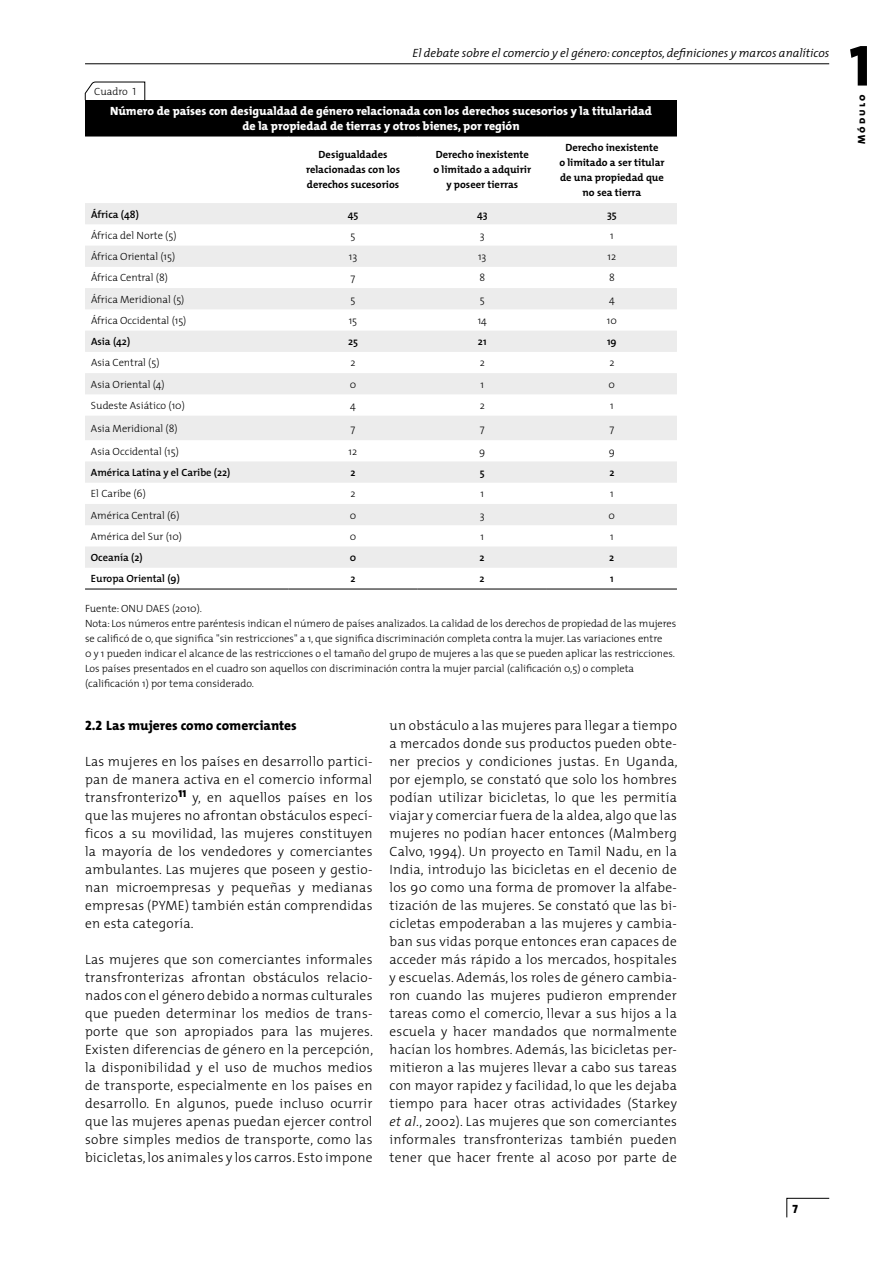
<style>
.page{position:relative;width:893px;height:1263px;background:#fff}
.page>*{position:absolute;margin:0;border:0;box-sizing:border-box;transform-origin:0 0}
.t1{font:58.5px "The Mix Extra Bold Caps";color:#000}
.t2{font:300 13.5px/18px "The Mix";letter-spacing:.02em;color:#000;text-align:justify}
.t3{font:800 13.5px "The Mix";color:#000}
.t4{font:800 12px/15px "The Mix";color:#fff;text-align:center}
.t5{font:italic 300 12px "The Mix";color:#000}
.t6{font:12px "The Mix Extra Bold Caps";color:#000}
.t7{font:300 10.5px/15px "The Mix";color:#000}
.t8{font:700 10.5px/15px "The Mix";color:#000;text-align:center}
.t9{font:600 10.5px "The Mix";color:#000}
.t10{font:10.5px "The Mix Extra Bold Caps";letter-spacing:.2em;color:#000}
.s1{font-family:"The Mix Light Caps";font-weight:400}
.s2{font-family:"The Mix Extra Bold Caps";font-weight:400}
.s3{font-style:italic}
</style>
<div class="page">
<hr style="left:85px;top:63px;width:744px;height:1px;background:#000">
<svg style="left:786px;top:1197px;width:44px;height:21px"></svg>
<svg style="left:85px;top:203px;width:592px;height:365px;fill:#ececec"></svg>
<hr style="left:85px;top:136px;width:203px;height:1px;background:#000">
<hr style="left:288px;top:136px;width:130px;height:1px;background:#000">
<hr style="left:418px;top:136px;width:129px;height:1px;background:#000">
<hr style="left:547px;top:136px;width:130px;height:1px;background:#000">
<hr style="left:85px;top:589px;width:203px;height:1px;background:#000">
<hr style="left:288px;top:589px;width:130px;height:1px;background:#000">
<hr style="left:418px;top:589px;width:129px;height:1px;background:#000">
<hr style="left:547px;top:589px;width:130px;height:1px;background:#000">
<svg style="left:85px;top:82px;width:60px;height:18px"></svg>
<div style="left:85px;top:100px;width:592px;height:36px;background:#000"></div>
<p class="t5" style="left:412px;top:43px;width:418px">El debate sobre el comercio y el género: conceptos, definiciones y marcos analíticos</p>
<h1 class="t1" style="left:849px;top:17px;width:23px">1</h1>
<p class="t10" style="left:853px;top:144px;width:51px;rotate:-90deg">Módulo</p>
<p class="t7" style="left:94px;top:84px;width:43px">Cuadro <span class="s1">1</span></p>
<p class="t4" style="left:110px;top:103px;width:543px">Número de países con desigualdad de género relacionada con los derechos sucesorios y la titularidad de la propiedad de tierras y otros bienes, por región</p>
<p class="t8" style="left:306px;top:147px;width:96px">Desigualdades relacionadas con los derechos sucesorios</p>
<p class="t8" style="left:433px;top:147px;width:99px">Derecho inexistente o limitado a adquirir y poseer tierras</p>
<p class="t8" style="left:559px;top:140px;width:107px">Derecho inexistente<br>o limitado a ser titular de una propiedad que no sea tierra</p>
<p class="t9" style="left:91px;top:205px;width:49px">África (48)</p>
<p class="t9" style="left:348px;top:205px;width:12px">45</p>
<p class="t9" style="left:477px;top:205px;width:12px">43</p>
<p class="t9" style="left:607px;top:205px;width:11px">35</p>
<p class="t7" style="left:91px;top:227px;width:87px">África del Norte (5)</p>
<p class="t7" style="left:351px;top:227px;width:6px">5</p>
<p class="t7" style="left:480px;top:227px;width:6px">3</p>
<p class="t7" style="left:610px;top:227px;width:5px">1</p>
<p class="t7" style="left:91px;top:249px;width:86px">África Oriental (15)</p>
<p class="t7" style="left:349px;top:249px;width:10px">13</p>
<p class="t7" style="left:478px;top:249px;width:10px">13</p>
<p class="t7" style="left:608px;top:249px;width:10px">12</p>
<p class="t7" style="left:91px;top:270px;width:78px">África Central (8)</p>
<p class="t7" style="left:351px;top:270px;width:6px">7</p>
<p class="t7" style="left:479px;top:270px;width:7px">8</p>
<p class="t7" style="left:609px;top:270px;width:7px">8</p>
<p class="t7" style="left:91px;top:291px;width:95px">África Meridional (5)</p>
<p class="t7" style="left:351px;top:291px;width:6px">5</p>
<p class="t7" style="left:480px;top:291px;width:6px">5</p>
<p class="t7" style="left:609px;top:291px;width:7px">4</p>
<p class="t7" style="left:91px;top:312px;width:97px">África Occidental (15)</p>
<p class="t7" style="left:349px;top:312px;width:10px">15</p>
<p class="t7" style="left:478px;top:312px;width:11px">14</p>
<p class="t7" style="left:607px;top:312px;width:11px">10</p>
<p class="t9" style="left:91px;top:333px;width:41px">Asia (42)</p>
<p class="t9" style="left:348px;top:333px;width:11px">25</p>
<p class="t9" style="left:478px;top:333px;width:10px">21</p>
<p class="t9" style="left:607px;top:333px;width:11px">19</p>
<p class="t7" style="left:91px;top:355px;width:70px">Asia Central (5)</p>
<p class="t7" style="left:350px;top:355px;width:7px">2</p>
<p class="t7" style="left:480px;top:355px;width:7px">2</p>
<p class="t7" style="left:609px;top:355px;width:7px">2</p>
<p class="t7" style="left:91px;top:376px;width:75px">Asia Oriental (4)</p>
<p class="t7" style="left:350px;top:376px;width:8px">0</p>
<p class="t7" style="left:480px;top:376px;width:5px">1</p>
<p class="t7" style="left:609px;top:376px;width:8px">0</p>
<p class="t7" style="left:91px;top:398px;width:95px">Sudeste Asiático (10)</p>
<p class="t7" style="left:350px;top:398px;width:7px">4</p>
<p class="t7" style="left:480px;top:398px;width:7px">2</p>
<p class="t7" style="left:610px;top:398px;width:5px">1</p>
<p class="t7" style="left:91px;top:420px;width:88px">Asia Meridional (8)</p>
<p class="t7" style="left:351px;top:420px;width:6px">7</p>
<p class="t7" style="left:480px;top:420px;width:6px">7</p>
<p class="t7" style="left:609px;top:420px;width:6px">7</p>
<p class="t7" style="left:91px;top:443px;width:89px">Asia Occidental (15)</p>
<p class="t7" style="left:349px;top:443px;width:10px">12</p>
<p class="t7" style="left:479px;top:443px;width:8px">9</p>
<p class="t7" style="left:609px;top:443px;width:8px">9</p>
<p class="t9" style="left:91px;top:464px;width:141px">América Latina y el Caribe (22)</p>
<p class="t9" style="left:350px;top:464px;width:7px">2</p>
<p class="t9" style="left:480px;top:464px;width:6px">5</p>
<p class="t9" style="left:609px;top:464px;width:7px">2</p>
<p class="t7" style="left:91px;top:486px;width:56px">El Caribe (6)</p>
<p class="t7" style="left:350px;top:486px;width:7px">2</p>
<p class="t7" style="left:480px;top:486px;width:5px">1</p>
<p class="t7" style="left:610px;top:486px;width:5px">1</p>
<p class="t7" style="left:91px;top:507px;width:90px">América Central (6)</p>
<p class="t7" style="left:350px;top:507px;width:8px">0</p>
<p class="t7" style="left:480px;top:507px;width:6px">3</p>
<p class="t7" style="left:609px;top:507px;width:8px">0</p>
<p class="t7" style="left:91px;top:528px;width:93px">América del Sur (10)</p>
<p class="t7" style="left:350px;top:528px;width:8px">0</p>
<p class="t7" style="left:480px;top:528px;width:5px">1</p>
<p class="t7" style="left:610px;top:528px;width:5px">1</p>
<p class="t9" style="left:91px;top:549px;width:53px">Oceanía (2)</p>
<p class="t9" style="left:350px;top:549px;width:8px">0</p>
<p class="t9" style="left:480px;top:549px;width:7px">2</p>
<p class="t9" style="left:609px;top:549px;width:7px">2</p>
<p class="t9" style="left:91px;top:570px;width:90px">Europa Oriental (9)</p>
<p class="t9" style="left:350px;top:570px;width:7px">2</p>
<p class="t9" style="left:480px;top:570px;width:7px">2</p>
<p class="t9" style="left:610px;top:570px;width:5px">1</p>
<p class="t7" style="left:85px;top:600px;width:593px">Fuente: ONU DAES (2010).<br>Nota: Los números entre paréntesis indican el número de países analizados. La calidad de los derechos de propiedad de las mujeres se calificó de 0, que significa "sin restricciones" a 1, que significa discriminación completa contra la mujer. Las variaciones entre<br>0 y 1 pueden indicar el alcance de las restricciones o el tamaño del grupo de mujeres a las que se pueden aplicar las restricciones.<br>Los países presentados en el cuadro son aquellos con discriminación contra la mujer parcial (calificación 0,5) o completa (calificación 1) por tema considerado.</p>
<p class="t3" style="left:85px;top:714px;width:213px"><span class="s2">2.2</span> Las mujeres como comerciantes</p>
<p class="t2" style="left:85px;top:752px;width:289px">Las mujeres en los países en desarrollo partici&shy;pan de manera activa en el comercio informal transfronterizo<sup>11</sup> y, en aquellos países en los que las mujeres no afrontan obstáculos especí&shy;ficos a su movilidad, las mujeres constituyen la mayoría de los vendedores y comerciantes ambulantes. Las mujeres que poseen y gestio&shy;nan microempresas y pequeñas y medianas empresas (PYME) también están comprendidas en esta categoría.</p>
<p class="t2" style="left:85px;top:950px;width:290px">Las mujeres que son comerciantes informales transfronterizas afrontan obstáculos relacio&shy;nados con el género debido a normas culturales que pueden determinar los medios de trans&shy;porte que son apropiados para las mujeres.<br>Existen diferencias de género en la percepción, la disponibilidad y el uso de muchos medios de transporte, especialmente en los países en desarrollo. En algunos, puede incluso ocurrir que las mujeres apenas puedan ejercer control sobre simples medios de transporte, como las bicicletas, los animales y los carros. Esto impone</p>
<p class="t2" style="left:389px;top:716px;width:290px">un obstáculo a las mujeres para llegar a tiempo a mercados donde sus productos pueden obte&shy;ner precios y condiciones justas. En Uganda, por ejemplo, se constató que solo los hombres podían utilizar bicicletas, lo que les permitía viajar y comerciar fuera de la aldea, algo que las mujeres no podían hacer entonces (Malmberg Calvo, 1994). Un proyecto en Tamil Nadu, en la India, introdujo las bicicletas en el decenio de los 90 como una forma de promover la alfabe&shy;tización de las mujeres. Se constató que las bi&shy;cicletas empoderaban a las mujeres y cambia&shy;ban sus vidas porque entonces eran capaces de acceder más rápido a los mercados, hospitales y escuelas. Además, los roles de género cambia&shy;ron cuando las mujeres pudieron emprender tareas como el comercio, llevar a sus hijos a la escuela y hacer mandados que normalmente hacían los hombres. Además, las bicicletas per&shy;mitieron a las mujeres llevar a cabo sus tareas con mayor rapidez y facilidad, lo que les dejaba tiempo para hacer otras actividades (Starkey <span class="s3">et al</span>., 2002). Las mujeres que son comerciantes informales transfronterizas también pueden tener que hacer frente al acoso por parte de</p>
<p class="t6" style="left:793px;top:1198px;width:7px">7</p>
</div>
